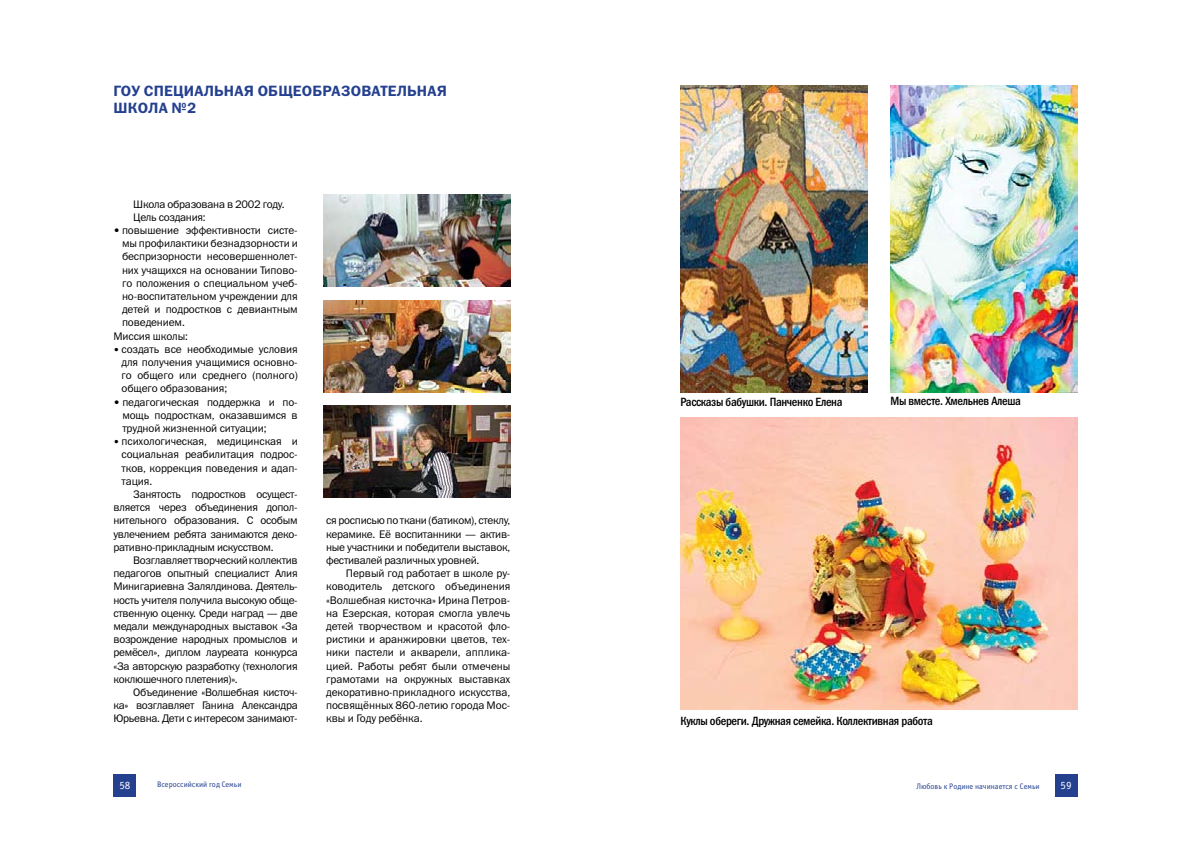
<style>
.page{position:relative;width:1191px;height:842px;background:#fff}
.page>*{position:absolute;margin:0;border:0;box-sizing:border-box;transform-origin:0 0}
.t1{font:15px/17px "Franklin Gothic Demi C";letter-spacing:.01em;color:#24408f}
.t2{font:12px "Franklin Gothic Medi Cond C";letter-spacing:-.025em;color:#000}
.t3{font:11px/13.2px "Franklin Gothic Book C";letter-spacing:-.01em;color:#000;text-align:justify}
.t4{font:11px "Officina Sans C";color:#fff}
.t5{font:8px "Officina Sans C";color:#24408f}
.s1{font-size:10px}
</style>
<div class="page">
<div style="left:113px;top:774px;width:23px;height:23px;background:#24408f"></div>
<div style="left:1054px;top:774px;width:23px;height:23px;background:#24408f"></div>
<img style="left:680px;top:85px;width:187px;height:307px">
<img style="left:680px;top:418px;width:397px;height:291px">
<img style="left:323px;top:194px;width:187px;height:93px">
<img style="left:323px;top:300px;width:187px;height:92px">
<img style="left:323px;top:406px;width:187px;height:92px">
<img style="left:890px;top:85px;width:187px;height:307px">
<h1 class="t1" style="left:113px;top:82px;width:335px">гоу специальная общеобразовательная школа №2</h1>
<p class="t3" style="left:133px;top:197px;width:153px">Школа образована в 2002 году.<br>Цель создания:</p>
<p class="t3" style="left:113px;top:224px;width:186px">• повышение эффективности систе-</p>
<p class="t3" style="left:122px;top:237px;width:177px">мы профилактики безнадзорности и</p>
<p class="t3" style="left:122px;top:250px;width:177px">беспризорности несовершеннолет-</p>
<p class="t3" style="left:122px;top:263px;width:177px">них учащихся на основании Типово-</p>
<p class="t3" style="left:122px;top:276px;width:177px">го положения о специальном учеб-</p>
<p class="t3" style="left:122px;top:290px;width:177px">но-воспитательном учреждении для</p>
<p class="t3" style="left:122px;top:303px;width:177px">детей и подростков с девиантным</p>
<p class="t3" style="left:122px;top:316px;width:64px">поведением.</p>
<p class="t3" style="left:113px;top:329px;width:76px">Миссия школы:</p>
<p class="t3" style="left:122px;top:342px;width:178px;text-indent:-8px"><span class="s1">•</span> создать все необходимые условия для получения учащимися основно&shy;го общего или среднего (полного) общего образования;</p>
<p class="t3" style="left:122px;top:395px;width:177px;text-indent:-9px">• педагогическая поддержка и по&shy;мощь подросткам, оказавшимся в трудной жизненной ситуации;</p>
<p class="t3" style="left:122px;top:435px;width:178px;text-indent:-8px"><span class="s1">•</span> психологическая, медицинская и социальная реабилитация подрос&shy;тков, коррекция поведения и адап&shy;тация.</p>
<p class="t3" style="left:113px;top:488px;width:186px;text-indent:20px">Занятость подростков осущест&shy;вляется через объединения допол&shy;нительного образования. С особым увлечением ребята занимаются деко&shy;ративно-прикладным искусством.</p>
<p class="t3" style="left:113px;top:554px;width:186px;text-indent:20px">Возглавляет творческий коллектив педагогов опытный специалист Алия Минигариевна Залялдинова. Деятель&shy;ность учителя получила высокую обще&shy;ственную оценку. Среди наград — две медали международных выставок «За возрождение народных промыслов и ремёсел», диплом лауреата конкурса «За авторскую разработку (технология коклюшечного плетения)».</p>
<p class="t3" style="left:113px;top:686px;width:186px;text-indent:20px">Объединение «Волшебная кисточ&shy;ка» возглавляет Ганина Александра Юрьевна. Дети с интересом занимают-</p>
<p class="t3" style="left:326px;top:514px;width:186px">ся росписью по ткани (батиком), стеклу, керамике. Её воспитанники — актив&shy;ные участники и победители выставок, фестивалей различных уровней.</p>
<p class="t3" style="left:326px;top:567px;width:186px;text-indent:20px">Первый год работает в школе ру&shy;ководитель детского объединения «Волшебная кисточка» Ирина Петров&shy;на Езерская, которая смогла увлечь детей творчеством и красотой фло&shy;ристики и аранжировки цветов, тех&shy;ники пастели и акварели, апплика&shy;цией. Работы ребят были отмечены грамотами на окружных выставках декоративно-прикладного искусства, посвящённых 860-летию города Мос&shy;квы и Году ребёнка.</p>
<p class="t2" style="left:680px;top:395px;width:163px">Рассказы бабушки. Панченко Елена</p>
<p class="t2" style="left:890px;top:394px;width:132px">Мы вместе. Хмельнев Алеша</p>
<p class="t2" style="left:680px;top:715px;width:254px">Куклы обереги. Дружная семейка. Коллективная работа</p>
<p class="t4" style="left:119px;top:779px;width:6px">58</p>
<p class="t5" style="left:157px;top:779px;width:86px">Всероссийский год Семьи</p>
<p class="t5" style="left:916px;top:782px;width:125px">Любовь к Родине начинается с Семьи</p>
<p class="t4" style="left:1060px;top:779px;width:6px">59</p>
</div>
